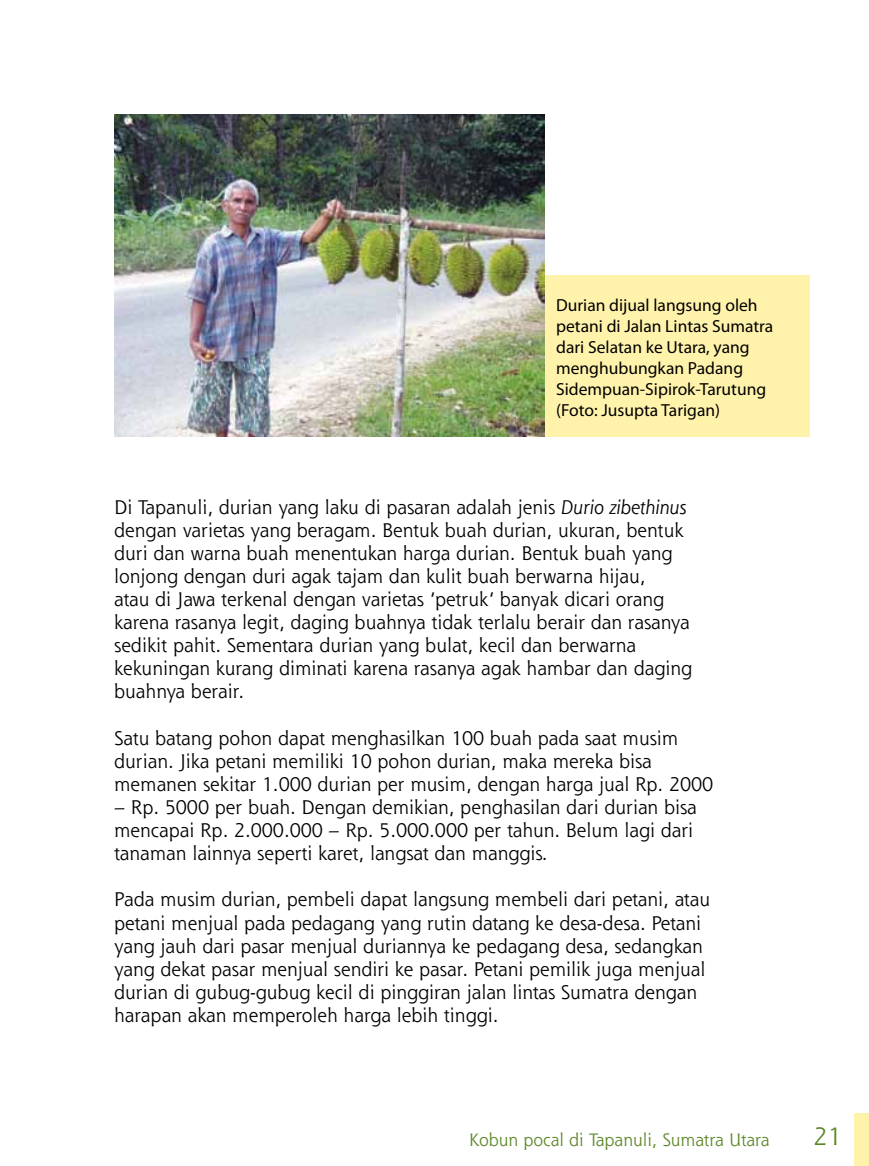
<style>
.page{position:relative;width:869px;height:1166px;background:#fff}
.page>*{position:absolute;margin:0;border:0;box-sizing:border-box;transform-origin:0 0}
.t1{font:24.5px "Shannon Std";color:#5c8727}
.t2{font:19.25px/23.1px "Shannon Std";color:#000}
.t3{font:17.5px/21px "Myriad Pro";color:#000}
.t4{font:17.5px "Shannon Std";color:#5c8727}
.s1{font-style:italic}
</style>
<div class="page">
<div style="left:853px;top:1113px;width:15px;height:53px;background:#fff3ac"></div>
<div style="left:114px;top:275px;width:695px;height:162px;background:#fff3ac"></div>
<img style="left:114px;top:114px;width:430px;height:323px">
<p class="t3" style="left:556px;top:294px;width:218px">Durian dijual langsung oleh petani di Jalan Lintas Sumatra dari Selatan ke Utara, yang menghubungkan Padang<br>Sidempuan-Sipirok-Tarutung (Foto: Jusupta Tarigan)</p>
<p class="t2" style="left:114px;top:495px;width:579px">Di Tapanuli, durian yang laku di pasaran adalah jenis <span class="s1">Durio zibethinus </span>dengan varietas yang beragam. Bentuk buah durian, ukuran, bentuk duri dan warna buah menentukan harga durian. Bentuk buah yang lonjong dengan duri agak tajam dan kulit buah berwarna hijau,<br>atau di Jawa terkenal dengan varietas ‘petruk’ banyak dicari orang karena rasanya legit, daging buahnya tidak terlalu berair dan rasanya sedikit pahit. Sementara durian yang bulat, kecil dan berwarna kekuningan kurang diminati karena rasanya agak hambar dan daging buahnya berair.</p>
<p class="t2" style="left:114px;top:726px;width:600px">Satu batang pohon dapat menghasilkan 100 buah pada saat musim durian. Jika petani memiliki 10 pohon durian, maka mereka bisa memanen sekitar 1.000 durian per musim, dengan harga jual Rp. 2000</p>
<p class="t2" style="left:114px;top:795px;width:584px">– Rp. 5000 per buah. Dengan demikian, penghasilan dari durian bisa mencapai Rp. 2.000.000 – Rp. 5.000.000 per tahun. Belum lagi dari tanaman lainnya seperti karet, langsat dan manggis.</p>
<p class="t2" style="left:114px;top:887px;width:597px">Pada musim durian, pembeli dapat langsung membeli dari petani, atau petani menjual pada pedagang yang rutin datang ke desa-desa. Petani yang jauh dari pasar menjual duriannya ke pedagang desa, sedangkan yang dekat pasar menjual sendiri ke pasar. Petani pemilik juga menjual durian di gubug-gubug kecil di pinggiran jalan lintas Sumatra dengan harapan akan memperoleh harga lebih tinggi.</p>
<p class="t4" style="left:469px;top:1129px;width:302px">Kobun pocal di Tapanuli, Sumatra Utara</p>
<p class="t1" style="left:813px;top:1121px;width:30px">21</p>
</div>
